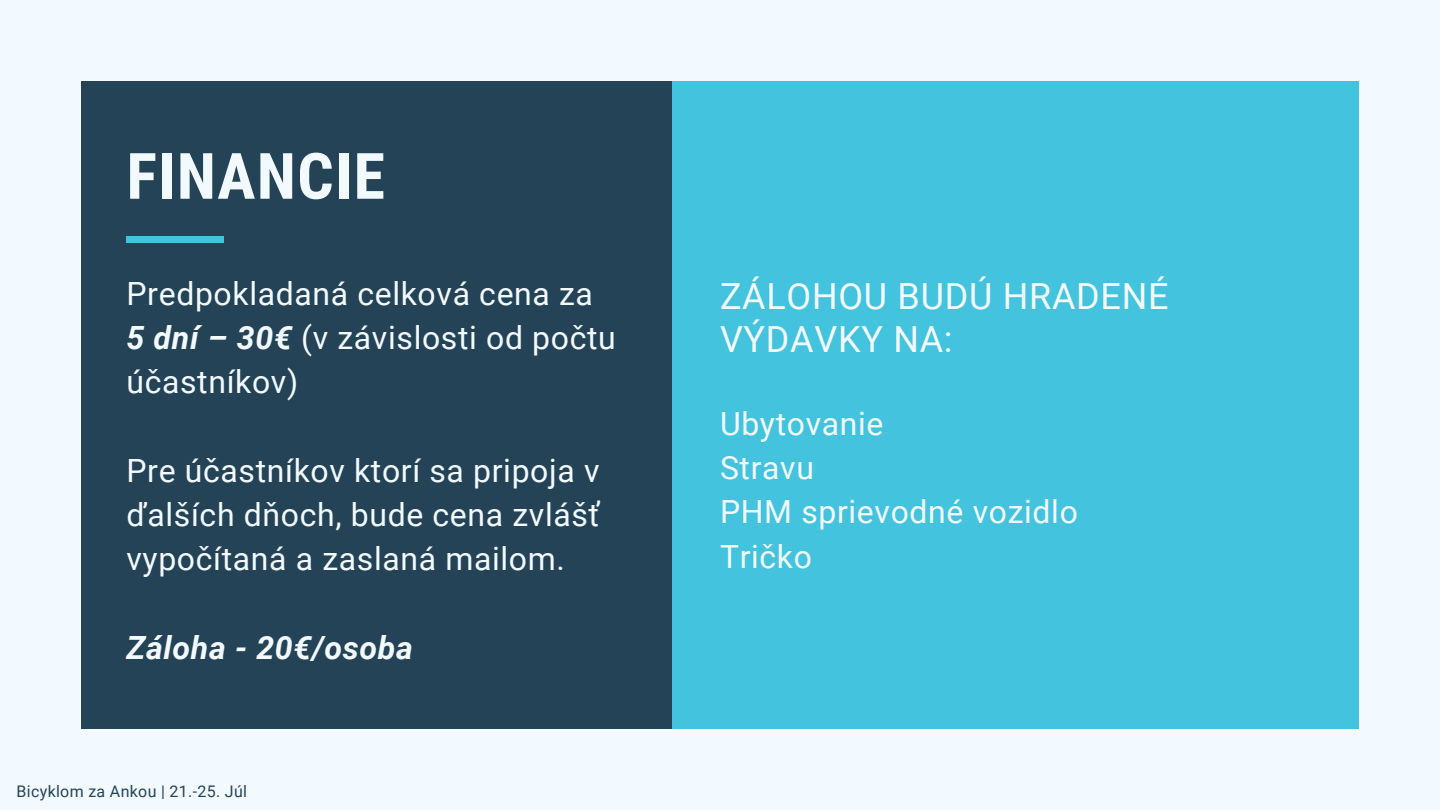
<style>
.page{position:relative;width:1440px;height:810px;background:#f2faff}
.page>*{position:absolute;margin:0;border:0;box-sizing:border-box;transform-origin:0 0}
.t1{font:700 64px "Roboto Condensed";letter-spacing:.02em;color:#f2faff}
.t2{font:36px/42.8px "Roboto";letter-spacing:.02em;color:#f2faff}
.t3{font:32px/44.2px "Roboto";letter-spacing:.02em;color:#f2faff}
.t4{font:italic 700 32px "Roboto";letter-spacing:.02em;color:#f2faff}
.t5{font:16px "Roboto";letter-spacing:.02em;color:#244357}
.s1{font-weight:700;font-style:italic}
</style>
<div class="page">
<div style="left:630px;top:81px;width:729px;height:648px;background:#43c3dd"></div>
<div style="left:81px;top:81px;width:591px;height:648px;background:#244357"></div>
<div style="left:126px;top:237px;width:98px;height:6px;background:#43c3dd"></div>
<h1 class="t1" style="left:126px;top:139px;width:260px">FINANCIE</h1>
<p class="t3" style="left:126px;top:272px;width:491px">Predpokladaná celková cena za<br><span class="s1">5 dní – 30€</span> (v závislosti od počtu účastníkov)</p>
<p class="t3" style="left:126px;top:449px;width:475px;text-align:justify">Pre účastníkov ktorí sa pripoja v ďalších dňoch, bude cena zvlášť vypočítaná a zaslaná mailom.</p>
<p class="t4" style="left:126px;top:629px;width:288px">Záloha - 20€/osoba</p>
<p class="t5" style="left:17px;top:783px;width:232px">Bicyklom za Ankou | 21.-25. Júl</p>
<p class="t2" style="left:720px;top:275px;width:450px">ZÁLOHOU BUDÚ HRADENÉ<br>VÝDAVKY NA:</p>
<p class="t3" style="left:720px;top:402px;width:359px">Ubytovanie<br>Stravu<br>PHM sprievodné vozidlo<br>Tričko</p>
</div>
